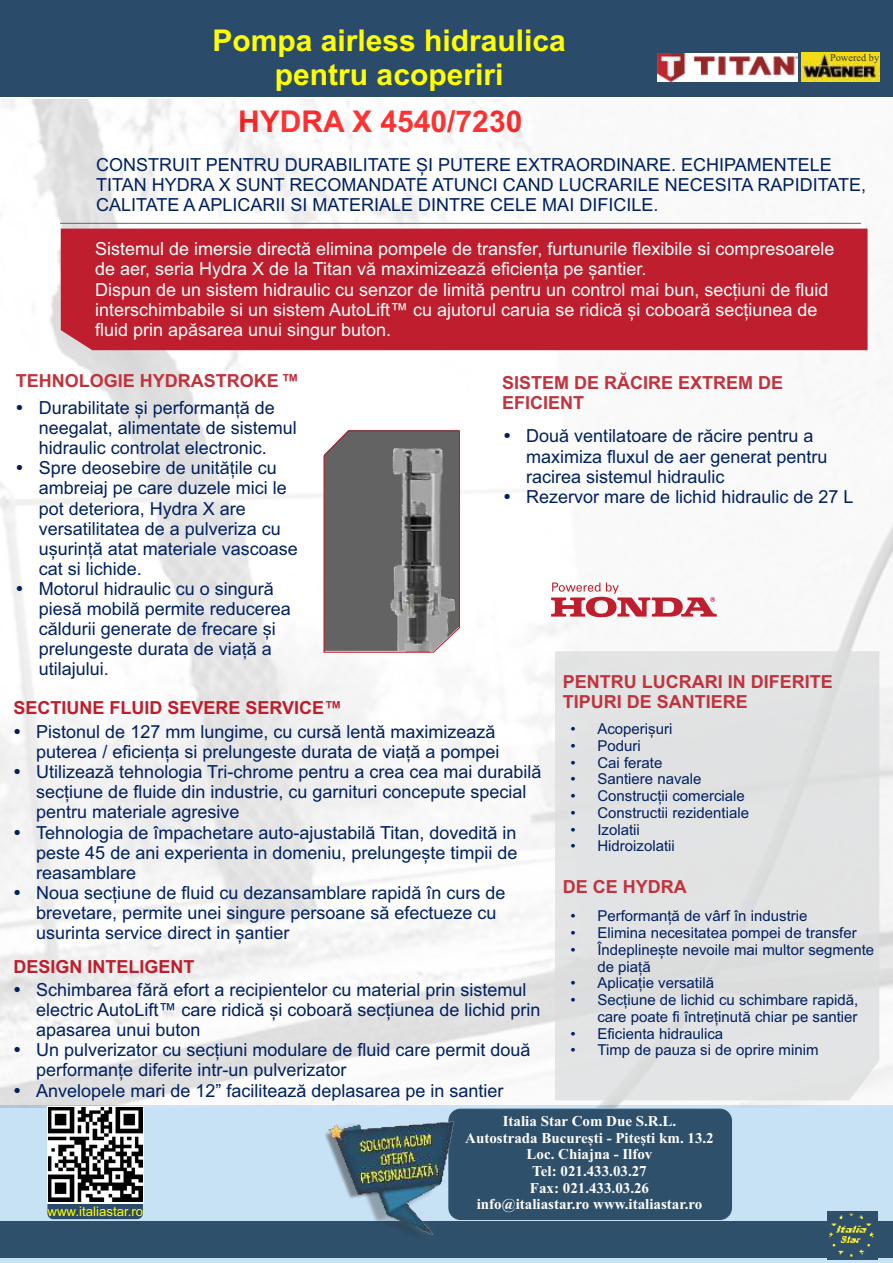
<style>
.page{position:relative;width:893px;height:1263px;background:#fff}
.page>*{position:absolute;margin:0;border:0;box-sizing:border-box;transform-origin:0 0}
.t1{font:700 30px/33.5px "Arial";color:#ff0;text-align:center}
.t2{font:700 30px "Arial";color:#f00}
.t3{font:18px/20.1px "Arial";color:#002060}
.t4{font:18px/20.1px "Arial";color:#fefefe}
.t5{font:700 18px/20.1px "Arial";color:#c0333d}
.t6{font:700 18px "Arial";color:#be1d2c}
.t7{font:15px/16.8px "Arial";color:#002060}
.t8{font:700 15px/16.6px "Times New Roman";color:#fefefe;text-align:center}
.t9{font:13.2px "Arial";color:#ff0}
.t10{font:10.35px "Times New Roman";color:#373435}
.s1{color:#be1e2d}
</style>
<div class="page">
<div style="left:0;top:1105px;width:893px;height:158px;background:#c7e1f5"></div>
<div style="left:0;top:1221px;width:893px;height:36px;background:#2e506b"></div>
<div style="left:0;top:0;width:893px;height:97px;background:#2a4c6a"></div>
<img style="left:801px;top:53px;width:79px;height:29px">
<img style="left:657px;top:53px;width:141px;height:29px">
<hr style="left:60px;top:223px;width:801px;height:1px;background:#636466">
<div style="left:61px;top:229px;width:806px;height:121px;background:#be1e2d"></div>
<svg style="left:322px;top:430px;width:139px;height:223px;background:#757171"></svg>
<div style="left:555px;top:651px;width:324px;height:449px;background:#e2e3e3"></div>
<svg style="left:551px;top:582px;width:166px;height:35px"></svg>
<img style="left:827px;top:1211px;width:51px;height:48px">
<div style="left:449px;top:1109px;width:283px;height:110px;background:#2e506b;border:1px solid #2e506b;border-radius:12px"></div>
<img style="left:325px;top:1120px;width:129px;height:115px">
<div style="left:47px;top:1190px;width:96px;height:29px;background:#2a4c6a;border-radius:6px"></div>
<div style="left:47px;top:1106px;width:97px;height:98px;background:linear-gradient(to right,#fff,#fff)"></div>
<img style="left:48px;top:1108px;width:94px;height:93px">
<svg style="left:17px;top:586px;width:5px;height:5px"></svg>
<svg style="left:15px;top:769px;width:5px;height:5px"></svg>
<svg style="left:15px;top:829px;width:5px;height:5px"></svg>
<svg style="left:15px;top:889px;width:5px;height:6px"></svg>
<svg style="left:15px;top:987px;width:5px;height:5px"></svg>
<svg style="left:15px;top:1087px;width:5px;height:6px"></svg>
<h1 class="t1" style="left:212px;top:26px;width:355px">Pompa airless hidraulica pentru acoperiri</h1>
<p class="t10" style="left:830px;top:54px;width:51px">Powered by</p>
<h1 class="t2" style="left:238px;top:110px;width:286px">HYDRA X 4540/7230</h1>
<p class="t3" style="left:96px;top:156px;width:771px">CONSTRUIT PENTRU DURABILITATE ȘI PUTERE EXTRAORDINARE. ECHIPAMENTELE<br>TITAN HYDRA X SUNT RECOMANDATE ATUNCI CAND LUCRARILE NECESITA RAPIDITATE,<br>CALITATE A APLICARII SI MATERIALE DINTRE CELE MAI DIFICILE.</p>
<p class="t4" style="left:95px;top:241px;width:741px">Sistemul de imersie directă elimina pompele de transfer, furtunurile flexibile si compresoarele de aer, seria Hydra X de la Titan vă maximizează eficiența pe șantier.<br>Dispun de un sistem hidraulic cu senzor de limită pentru un control mai bun, secțiuni de fluid interschimbabile si un sistem AutoLift™ cu ajutorul caruia se ridică și coboară secțiunea de fluid prin apăsarea unui singur buton.</p>
<p class="t5" style="left:16px;top:372px;width:285px">TEHNOLOGIE HYDRASTROKE<span class="s1">™</span></p>
<p class="t3" style="left:39px;top:399px;width:261px">Durabilitate și performanță de neegalat, alimentate de sistemul hidraulic controlat electronic.<br>Spre deosebire de unitățile cu ambreiaj pe care duzele mici le pot deteriora, Hydra X are versatilitatea de a pulveriza cu ușurință atat materiale vascoase cat si lichide.<br>Motorul hidraulic cu o singură piesă mobilă permite reducerea căldurii generate de frecare și prelungeste durata de viață a utilajului.</p>
<p class="t6" style="left:13px;top:701px;width:330px">SECTIUNE FLUID SEVERE SERVICE™</p>
<p class="t5" style="left:502px;top:374px;width:283px">SISTEM DE RĂCIRE EXTREM DE<br>EFICIENT</p>
<p class="t3" style="left:526px;top:428px;width:329px">Două ventilatoare de răcire pentru a maximiza fluxul de aer generat pentru racirea sistemul hidraulic<br>Rezervor mare de lichid hidraulic de 27 L</p>
<p class="t5" style="left:563px;top:673px;width:271px">PENTRU LUCRARI IN DIFERITE<br>TIPURI DE SANTIERE</p>
<p class="t3" style="left:36px;top:723px;width:507px">Pistonul de 127 mm lungime, cu cursă lentă maximizează puterea / eficiența si prelungeste durata de viață a pompei Utilizează tehnologia Tri-chrome pentru a crea cea mai durabilă secțiune de fluide din industrie, cu garnituri concepute special pentru materiale agresive<br>Tehnologia de împachetare auto-ajustabilă Titan, dovedită in peste 45 de ani experienta in domeniu, prelungește timpii de reasamblare<br>Noua secțiune de fluid cu dezansamblare rapidă în curs de brevetare, permite unei singure persoane să efectueze cu usurinta service direct in șantier</p>
<p class="t6" style="left:13px;top:960px;width:183px">DESIGN INTELIGENT</p>
<p class="t3" style="left:36px;top:981px;width:506px">Schimbarea fără efort a recipientelor cu material prin sistemul electric AutoLift™ care ridică și coboară secțiunea de lichid prin apasarea unui buton<br>Un pulverizator cu secțiuni modulare de fluid care permit două performanțe diferite intr-un pulverizator<br>Anvelopele mari de 12” facilitează deplasarea pe in santier</p>
<p class="t7" style="left:570px;top:722px;width:104px">• Acoperișuri</p>
<p class="t7" style="left:570px;top:739px;width:72px">• Poduri</p>
<p class="t7" style="left:570px;top:755px;width:94px">• Cai ferate</p>
<p class="t7" style="left:570px;top:772px;width:133px">• Santiere navale</p>
<p class="t7" style="left:570px;top:789px;width:176px">• Construcții comerciale</p>
<p class="t7" style="left:570px;top:806px;width:180px">• Constructii rezidentiale</p>
<p class="t7" style="left:570px;top:822px;width:71px">• Izolatii</p>
<p class="t7" style="left:570px;top:839px;width:106px">• Hidroizolatii</p>
<p class="t5" style="left:563px;top:879px;width:126px">DE CE HYDRA</p>
<p class="t7" style="left:570px;top:909px;width:239px">• Performanță de vârf în industrie</p>
<p class="t7" style="left:570px;top:926px;width:288px">• Elimina necesitatea pompei de transfer</p>
<p class="t7" style="left:597px;top:942px;width:278px;text-indent:-27px">• Îndeplinește nevoile mai multor segmente de piață</p>
<p class="t7" style="left:570px;top:976px;width:145px">• Aplicație versatilă</p>
<p class="t7" style="left:570px;top:993px;width:289px;text-align:right">• Secțiune de lichid cu schimbare rapidă, care poate fi întreținută chiar pe santier</p>
<p class="t7" style="left:570px;top:1026px;width:154px">• Eficienta hidraulica</p>
<p class="t7" style="left:570px;top:1043px;width:250px">• Timp de pauza si de oprire minim</p>
<p class="t9" style="left:47px;top:1206px;width:97px">www.italiastar.ro</p>
<p class="t8" style="left:465px;top:1114px;width:250px">Italia Star Com Due S.R.L.<br>Autostrada București - Pitești km. 13.2<br>Loc. Chiajna - Ilfov<br>Tel: 021.433.03.27<br>Fax: 021.433.03.26<br>info@italiastar.ro www.italiastar.ro</p>
</div>
